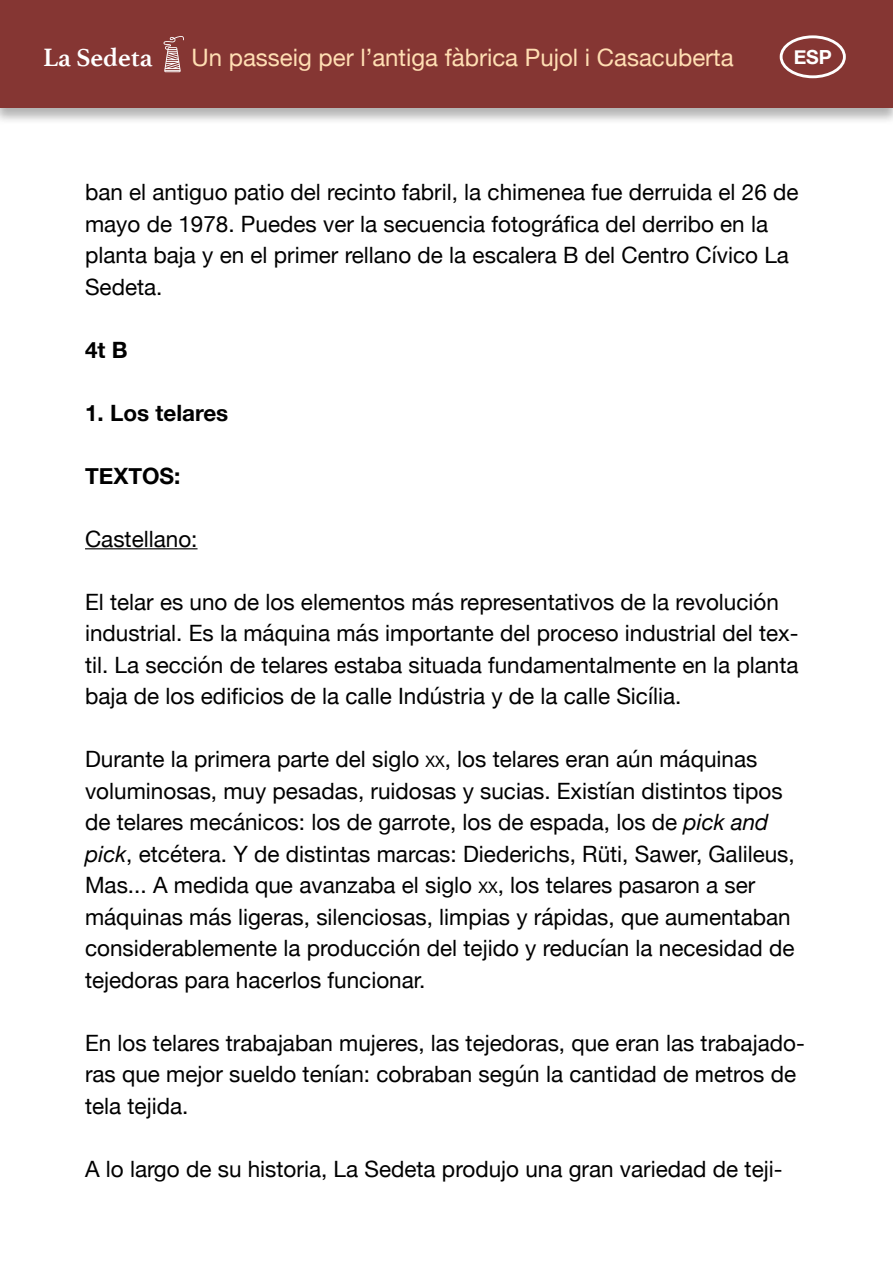
<style>
.page{position:relative;width:893px;height:1263px;background:#fff}
.page>*{position:absolute;margin:0;border:0;box-sizing:border-box;transform-origin:0 0}
.t1{font:700 26.4px "Athelas";color:#fff}
.t2{font:24px "Helvetica Neue";color:#ffdeb3}
.t3{font:22.5px/31.5px "Helvetica Neue";color:#000}
.t4{font:700 22.5px "Helvetica Neue";color:#000}
.t5{font:700 19.5px "Helvetica Neue";color:#fff}
.s1{font-size:15.75px}
.s2{font-style:italic}
</style>
<div class="page">
<div style="left:0;top:0;width:893px;height:125px;background:#000;opacity:.3"></div>
<div style="left:0;top:0;width:893px;height:108px;background:#853633"></div>
<div style="left:780px;top:35px;width:66px;height:43px;border:3px solid #fff;border-radius:50%"></div>
<svg style="left:164px;top:36px;width:20px;height:36px"></svg>
<hr style="left:85px;top:548px;width:113px;height:1px;background:#000">
<p class="t1" style="left:43px;top:36px;width:111px">La Sedeta</p>
<p class="t2" style="left:191px;top:40px;width:544px">Un passeig per l’antiga fàbrica Pujol i Casacuberta</p>
<p class="t5" style="left:794px;top:41px;width:40px">ESP</p>
<p class="t3" style="left:85px;top:178px;width:715px">ban el antiguo patio del recinto fabril, la chimenea fue derruida el 26 de mayo de 1978. Puedes ver la secuencia fotográfica del derribo en la planta baja y en el primer rellano de la escalera B del Centro Cívico La Sedeta.</p>
<p class="t4" style="left:85px;top:332px;width:44px">4t B</p>
<p class="t4" style="left:85px;top:395px;width:145px">1. Los telares</p>
<p class="t4" style="left:85px;top:458px;width:97px">TEXTOS:</p>
<p class="t3" style="left:85px;top:524px;width:114px">Castellano:</p>
<p class="t3" style="left:85px;top:587px;width:715px">El telar es uno de los elementos más representativos de la revolución industrial. Es la máquina más importante del proceso industrial del tex&shy;til. La sección de telares estaba situada fundamentalmente en la planta baja de los edificios de la calle Indústria y de la calle Sicília.</p>
<p class="t3" style="left:85px;top:745px;width:711px">Durante la primera parte del siglo <span class="s1">XX</span>, los telares eran aún máquinas voluminosas, muy pesadas, ruidosas y sucias. Existían distintos tipos de telares mecánicos: los de garrote, los de espada, los de <span class="s2">pick and pick</span>, etcétera. Y de distintas marcas: Diederichs, Rüti, Sawer, Galileus, Mas... A medida que avanzaba el siglo <span class="s1">XX</span>, los telares pasaron a ser máquinas más ligeras, silenciosas, limpias y rápidas, que aumentaban considerablemente la producción del tejido y reducían la necesidad de tejedoras para hacerlos funcionar.</p>
<p class="t3" style="left:85px;top:1028px;width:721px">En los telares trabajaban mujeres, las tejedoras, que eran las trabajado&shy;ras que mejor sueldo tenían: cobraban según la cantidad de metros de tela tejida.</p>
<p class="t3" style="left:85px;top:1154px;width:699px">A lo largo de su historia, La Sedeta produjo una gran variedad de teji-</p>
</div>
